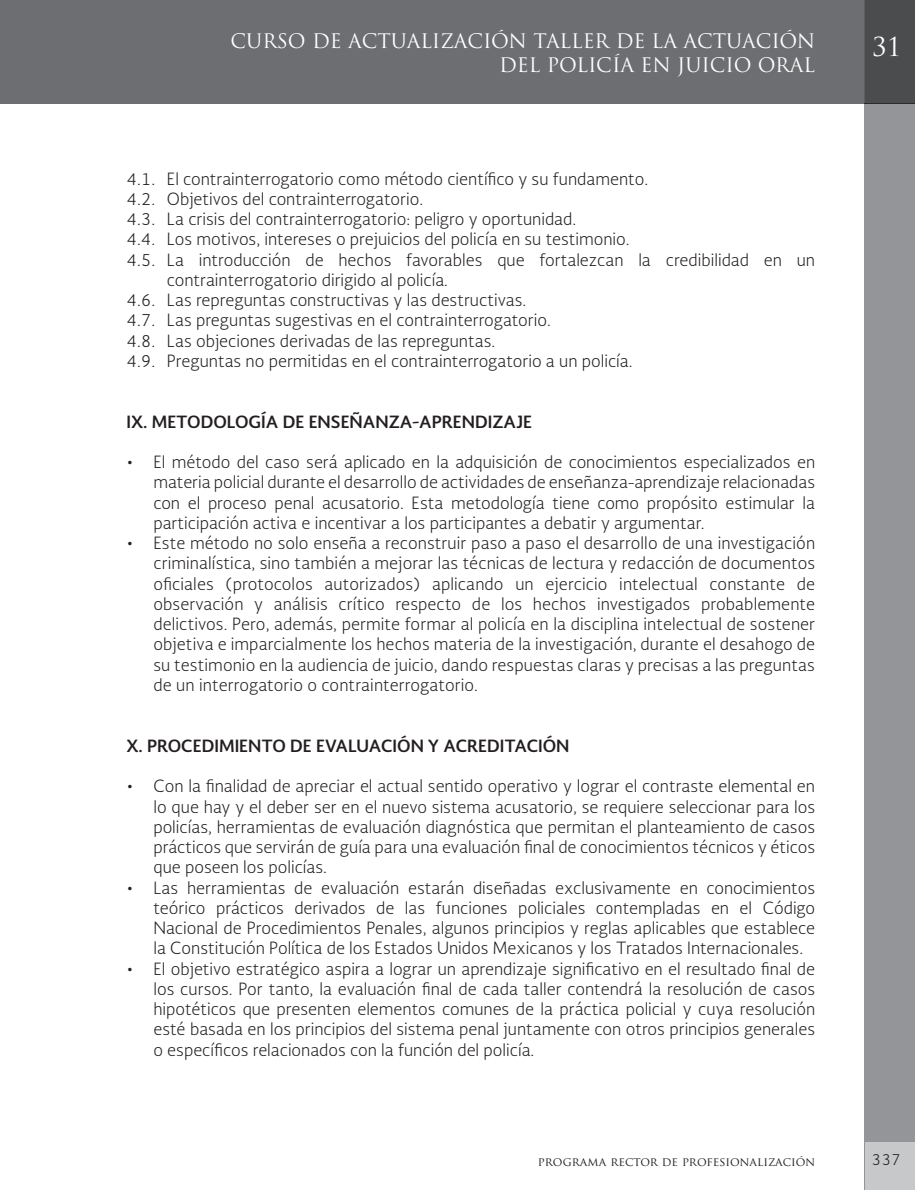
<style>
.page{position:relative;width:915px;height:1190px;background:#fff}
.page>*{position:absolute;margin:0;border:0;box-sizing:border-box;transform-origin:0 0}
.t1{font:25.5px "Trajan Pro";color:#fff}
.t2{font:19.5px/23.4px "Trajan Pro";color:#fff;text-align:right}
.t3{font:300 16.5px/20.2px "Soberana Sans";color:#231f20}
.t4{font:700 16.5px "Soberana Sans";color:#231f20}
.t5{font:300 15px "Soberana Sans";color:#231f20}
.t6{font:12px "Trajan Pro";color:#231f20}
</style>
<div class="page">
<div style="left:0;top:0;width:864px;height:104px;background:#6d6e71"></div>
<div style="left:864px;top:104px;width:50px;height:1086px;background:#939598"></div>
<div style="left:864px;top:0;width:50px;height:104px;background:#4b4c4d"></div>
<div style="left:865px;top:1142px;width:49px;height:48px;background:#c7c8ca"></div>
<p class="t2" style="left:230px;top:30px;width:586px">CURSO DE ACTUALIZACIÓN TALLER DE LA ACTUACIÓN<br>DEL POLICÍA EN JUICIO ORAL</p>
<p class="t3" style="left:126px;top:170px;width:523px">4.1. El contrainterrogatorio como método científico y su fundamento.</p>
<p class="t3" style="left:126px;top:190px;width:298px">4.2. Objetivos del contrainterrogatorio.</p>
<p class="t3" style="left:126px;top:210px;width:451px">4.3. La crisis del contrainterrogatorio: peligro y oportunidad.</p>
<p class="t3" style="left:126px;top:231px;width:505px">4.4. Los motivos, intereses o prejuicios del policía en su testimonio.</p>
<p class="t3" style="left:126px;top:251px;width:690px">4.5. La introducción de hechos favorables que fortalezcan la credibilidad en un</p>
<p class="t3" style="left:167px;top:271px;width:283px">contrainterrogatorio dirigido al policía.</p>
<p class="t3" style="left:126px;top:291px;width:401px">4.6. Las repreguntas constructivas y las destructivas.</p>
<p class="t3" style="left:126px;top:312px;width:426px">4.7. Las preguntas sugestivas en el contrainterrogatorio.</p>
<p class="t3" style="left:126px;top:332px;width:370px">4.8. Las objeciones derivadas de las repreguntas.</p>
<p class="t3" style="left:126px;top:352px;width:508px">4.9. Preguntas no permitidas en el contrainterrogatorio a un policía.</p>
<p class="t4" style="left:126px;top:415px;width:407px">IX. METODOLOGÍA DE ENSEÑANZA-APRENDIZAJE</p>
<p class="t3" style="left:153px;top:453px;width:663px">El método del caso será aplicado en la adquisición de conocimientos especializados en materia policial durante el desarrollo de actividades de enseñanza-aprendizaje relacionadas con el proceso penal acusatorio. Esta metodología tiene como propósito estimular la participación activa e incentivar a los participantes a debatir y argumentar.<br>Este método no solo enseña a reconstruir paso a paso el desarrollo de una investigación criminalística, sino también a mejorar las técnicas de lectura y redacción de documentos oficiales (protocolos autorizados) aplicando un ejercicio intelectual constante de observación y análisis crítico respecto de los hechos investigados probablemente delictivos. Pero, además, permite formar al policía en la disciplina intelectual de sostener objetiva e imparcialmente los hechos materia de la investigación, durante el desahogo de su testimonio en la audiencia de juicio, dando respuestas claras y precisas a las preguntas de un interrogatorio o contrainterrogatorio.</p>
<p class="t4" style="left:126px;top:739px;width:444px">X. PROCEDIMIENTO DE EVALUACIÓN Y ACREDITACIÓN</p>
<p class="t3" style="left:153px;top:777px;width:663px">Con la finalidad de apreciar el actual sentido operativo y lograr el contraste elemental en lo que hay y el deber ser en el nuevo sistema acusatorio, se requiere seleccionar para los policías, herramientas de evaluación diagnóstica que permitan el planteamiento de casos prácticos que servirán de guía para una evaluación final de conocimientos técnicos y éticos que poseen los policías.<br>Las herramientas de evaluación estarán diseñadas exclusivamente en conocimientos teórico prácticos derivados de las funciones policiales contempladas en el Código Nacional de Procedimientos Penales, algunos principios y reglas aplicables que establece la Constitución Política de los Estados Unidos Mexicanos y los Tratados Internacionales.<br>El objetivo estratégico aspira a lograr un aprendizaje significativo en el resultado final de los cursos. Por tanto, la evaluación final de cada taller contendrá la resolución de casos hipotéticos que presenten elementos comunes de la práctica policial y cuya resolución esté basada en los principios del sistema penal juntamente con otros principios generales o específicos relacionados con la función del policía.</p>
<p class="t6" style="left:538px;top:1154px;width:279px">programa rector de profesionalización</p>
<h1 class="t1" style="left:872px;top:32px;width:31px">31</h1>
<p class="t5" style="left:871px;top:1153px;width:31px">337</p>
</div>
